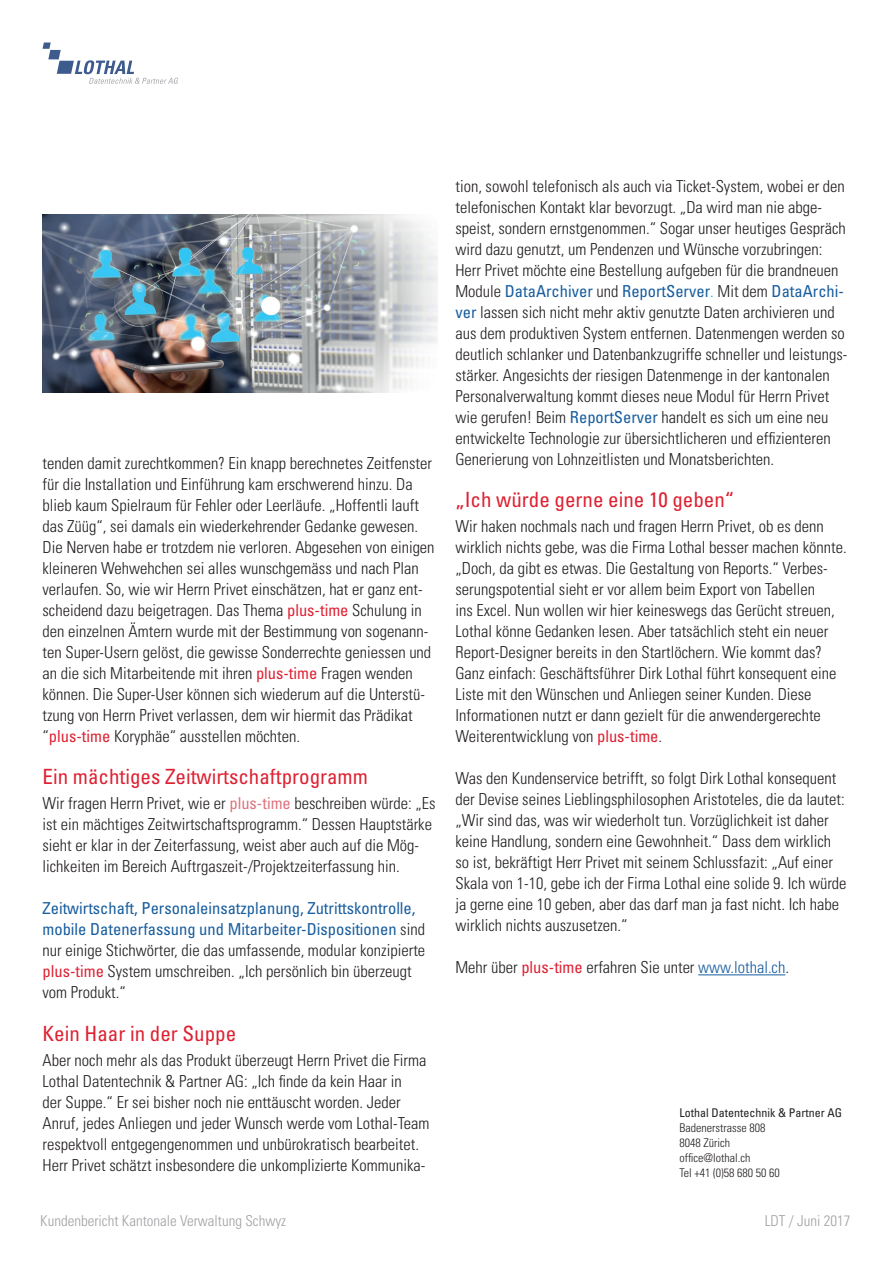
<style>
.page{position:relative;width:893px;height:1263px;background:#fff}
.page>*{position:absolute;margin:0;border:0;box-sizing:border-box;transform-origin:0 0}
.t1{font:condensed 21px "Univers LT Std";color:#de2132}
.t2{font:300 condensed 16.5px/21px "Univers LT Std";color:#231f20}
.t3{font:300 condensed 15px "Univers LT Std";color:#a1a1a5}
.t4{font:300 condensed 12px/15px "Univers LT Std";color:#231f20}
.t5{font:condensed 12px "Univers LT Std";color:#231f20}
.s1{font-weight:400;color:#de2132}
.s2{font-weight:400;color:#de737d}
.s3{font-weight:400;color:#175d9e}
.s4{color:#00aeef}
.s5{color:#175d9e}
</style>
<div class="page">
<svg style="left:43px;top:43px;width:135px;height:41px"></svg>
<hr style="left:698px;top:974px;width:87px;height:1px;background:#175d9e">
<img style="left:43px;top:215px;width:395px;height:178px">
<p class="t2" style="left:43px;top:452px;width:394px">tenden damit zurechtkommen? Ein knapp berechnetes Zeitfenster für die Installation und Einführung kam erschwerend hinzu. Da blieb kaum Spielraum für Fehler oder Leerläufe. „Hoffentli lauft das Züüg“, sei damals ein wiederkehrender Gedanke gewesen.<br>Die Nerven habe er trotzdem nie verloren. Abgesehen von einigen kleineren Wehwehchen sei alles wunschgemäss und nach Plan verlaufen. So, wie wir Herrn Privet einschätzen, hat er ganz ent&shy;scheidend dazu beigetragen. Das Thema <span class="s1">plus-time</span> Schulung in den einzelnen Ämtern wurde mit der Bestimmung von sogenann&shy;ten Super-Usern gelöst, die gewisse Sonderrechte geniessen und an die sich Mitarbeitende mit ihren <span class="s1">plus-time</span> Fragen wenden können. Die Super-User können sich wiederum auf die Unterstü&shy;tzung von Herrn Privet verlassen, dem wir hiermit das Prädikat “<span class="s1">plus-time</span> Koryphäe“ ausstellen möchten.</p>
<p class="t1" style="left:43px;top:763px;width:327px">Ein mächtiges Zeitwirtschaftprogramm</p>
<p class="t2" style="left:43px;top:793px;width:395px">Wir fragen Herrn Privet, wie er <span class="s2">plus-time</span> beschreiben würde: „Es ist ein mächtiges Zeitwirtschaftsprogramm.“ Dessen Hauptstärke sieht er klar in der Zeiterfassung, weist aber auch auf die Mög&shy;lichkeiten im Bereich Auftrgaszeit-/Projektzeiterfassung hin.</p>
<p class="t2" style="left:43px;top:898px;width:384px"><span class="s3">Zeitwirtschaft, Personaleinsatzplanung, Zutrittskontrolle, mobile Datenerfassung und Mitarbeiter-Dispositionen</span> sind nur einige Stichwörter, die das umfassende, modular konzipierte <span class="s1">plus-time</span> System umschreiben. „Ich persönlich bin überzeugt vom Produkt.“</p>
<p class="t1" style="left:43px;top:1020px;width:195px">Kein Haar in der Suppe</p>
<p class="t2" style="left:43px;top:1049px;width:388px">Aber noch mehr als das Produkt überzeugt Herrn Privet die Firma Lothal Datentechnik &amp; Partner AG: „Ich finde da kein Haar in<br>der Suppe.“ Er sei bisher noch nie enttäuscht worden. Jeder Anruf, jedes Anliegen und jeder Wunsch werde vom Lothal-Team respektvoll entgegengenommen und unbürokratisch bearbeitet.<br>Herr Privet schätzt insbesondere die unkomplizierte Kommunika-</p>
<p class="t2" style="left:455px;top:175px;width:394px">tion, sowohl telefonisch als auch via Ticket-System, wobei er den telefonischen Kontakt klar bevorzugt. „Da wird man nie abge&shy;speist, sondern ernstgenommen.“ Sogar unser heutiges Gespräch wird dazu genutzt, um Pendenzen und Wünsche vorzubringen:<br>Herr Privet möchte eine Bestellung aufgeben für die brandneuen Module <span class="s3">DataArchiver</span> und <span class="s3">ReportServer</span><span class="s4">.</span> Mit dem <span class="s3">DataArchi&shy;ver</span> lassen sich nicht mehr aktiv genutzte Daten archivieren und aus dem produktiven System entfernen. Datenmengen werden so deutlich schlanker und Datenbankzugriffe schneller und leistungs&shy;stärker. Angesichts der riesigen Datenmenge in der kantonalen Personalverwaltung kommt dieses neue Modul für Herrn Privet wie gerufen! Beim <span class="s3">ReportServer</span> handelt es sich um eine neu entwickelte Technologie zur übersichtlicheren und effizienteren Generierung von Lohnzeitlisten und Monatsberichten.</p>
<p class="t1" style="left:455px;top:486px;width:280px">„Ich würde gerne eine 10 geben“</p>
<p class="t2" style="left:455px;top:516px;width:393px">Wir haken nochmals nach und fragen Herrn Privet, ob es denn wirklich nichts gebe, was die Firma Lothal besser machen könnte. „Doch, da gibt es etwas. Die Gestaltung von Reports.“ Verbes&shy;serungspotential sieht er vor allem beim Export von Tabellen<br>ins Excel. Nun wollen wir hier keineswegs das Gerücht streuen, Lothal könne Gedanken lesen. Aber tatsächlich steht ein neuer Report-Designer bereits in den Startlöchern. Wie kommt das?<br>Ganz einfach: Geschäftsführer Dirk Lothal führt konsequent eine Liste mit den Wünschen und Anliegen seiner Kunden. Diese Informationen nutzt er dann gezielt für die anwendergerechte Weiterentwicklung von <span class="s1">plus-time</span>.</p>
<p class="t2" style="left:455px;top:768px;width:393px">Was den Kundenservice betrifft, so folgt Dirk Lothal konsequent der Devise seines Lieblingsphilosophen Aristoteles, die da lautet: „Wir sind das, was wir wiederholt tun. Vorzüglichkeit ist daher keine Handlung, sondern eine Gewohnheit.“ Dass dem wirklich so ist, bekräftigt Herr Privet mit seinem Schlussfazit: „Auf einer Skala von 1-10, gebe ich der Firma Lothal eine solide 9. Ich würde ja gerne eine 10 geben, aber das darf man ja fast nicht. Ich habe wirklich nichts auszusetzen.“</p>
<p class="t2" style="left:455px;top:957px;width:335px">Mehr über <span class="s1">plus-time</span> erfahren Sie unter <span class="s5">www.lothal.ch</span>.</p>
<p class="t5" style="left:679px;top:1105px;width:164px">Lothal Datentechnik &amp; Partner AG</p>
<p class="t4" style="left:679px;top:1120px;width:102px">Badenerstrasse 808<br>8048 Zürich office@lothal.ch<br>Tel +41 (0)58 680 50 60</p>
<p class="t3" style="left:40px;top:1212px;width:247px">Kundenbericht Kantonale Verwaltung Schwyz</p>
<p class="t3" style="left:765px;top:1212px;width:87px">LDT / Juni 2017</p>
</div>
